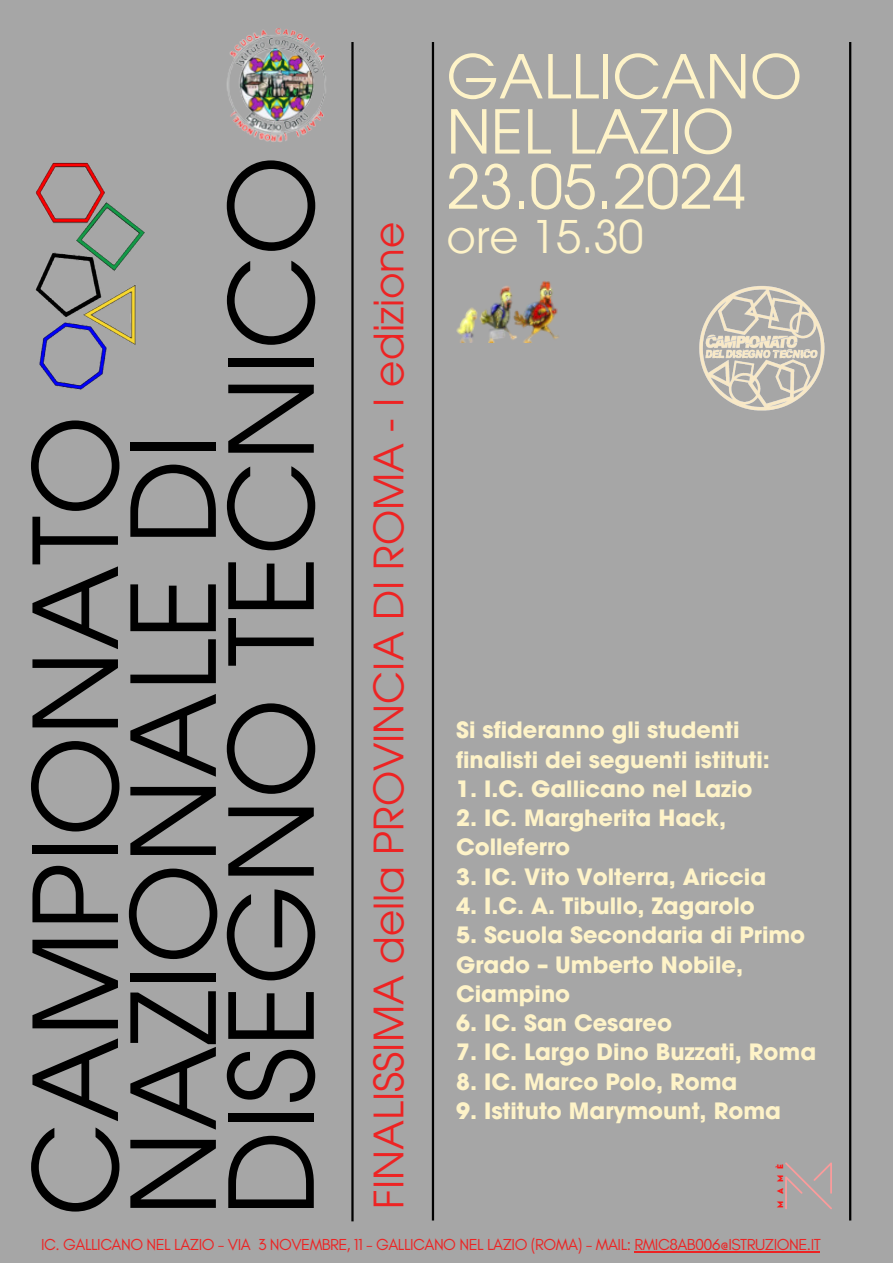
<style>
.page{position:relative;width:893px;height:1263px;background:#a6a6a6}
.page>*{position:absolute;margin:0;border:0;box-sizing:border-box;transform-origin:0 0}
.t1{font:115.5px/97.9px "ITC Avant Garde Pro";color:#000}
.t2{font:60px/55.1px "ITC Avant Garde Pro";color:#fef3c8}
.t3{font:45px "ITC Avant Garde Pro";color:#fef3c8}
.t4{font:40.5px "ITC Avant Garde Pro";color:#ed2323}
.t5{font:700 22.5px/29.2px "ITC Avant Garde Pro";color:#fef3c8}
.t6{font:16.2px "Glacial Indifference";letter-spacing:-.03em;color:#ed2323}
.t7{font:800 7.8px "Nourd";color:#ff1616}
</style>
<div class="page">
<hr style="left:351px;top:42px;width:2px;height:1179px;background:#000">
<hr style="left:432px;top:42px;width:2px;height:1178px;background:#000">
<hr style="left:849px;top:42px;width:2px;height:1178px;background:#000">
<img style="left:35px;top:162px;width:110px;height:228px">
<img style="left:227px;top:28px;width:99px;height:114px">
<img style="left:699px;top:286px;width:126px;height:125px">
<img style="left:456px;top:281px;width:103px;height:62px">
<hr style="left:634px;top:1251px;width:186px;height:2px;background:#ed2323">
<svg style="left:785px;top:1162px;width:47px;height:47px"></svg>
<p class="t2" style="left:446px;top:56px;width:357px">GALLICANO<br>NEL LAZIO<br>23.05.2024</p>
<p class="t3" style="left:446px;top:220px;width:198px">ore 15.30</p>
<h4 class="t1" style="left:41px;top:1216px;width:1062px;rotate:-90deg">CAMPIONATO<br>NAZIONALE DI<br>DISEGNO TECNICO</h4>
<h5 class="t6" style="left:41px;top:1235px;width:781px">IC. GALLICANO NEL LAZIO - VIA 3 NOVEMBRE, 11 - GALLICANO NEL LAZIO (ROMA) - MAIL: RMIC8AB006@ISTRUZIONE.IT</h5>
<h2 class="t4" style="left:373px;top:1208px;width:988px;rotate:-90deg">FINALISSIMA della PROVINCIA DI ROMA - I edizione</h2>
<p class="t5" style="left:456px;top:718px;width:315px">Si sfideranno gli studenti finalisti dei seguenti istituti:</p>
<p class="t5" style="left:456px;top:777px;width:298px">1. I.C. Gallicano nel Lazio</p>
<p class="t5" style="left:456px;top:806px;width:271px">2. IC. Margherita Hack,<br>Colleferro</p>
<p class="t5" style="left:456px;top:865px;width:312px">3. IC. Vito Volterra, Ariccia</p>
<p class="t5" style="left:456px;top:894px;width:300px">4. I.C. A. Tibullo, Zagarolo</p>
<p class="t5" style="left:456px;top:923px;width:350px">5. Scuola Secondaria di Primo<br>Grado – Umberto Nobile,<br>Ciampino</p>
<p class="t5" style="left:456px;top:1011px;width:217px">6. IC. San Cesareo</p>
<p class="t5" style="left:456px;top:1040px;width:362px">7. IC. Largo Dino Buzzati, Roma</p>
<p class="t5" style="left:456px;top:1069px;width:283px">8. IC. Marco Polo, Roma</p>
<p class="t5" style="left:456px;top:1099px;width:326px">9. Istituto Marymount, Roma</p>
<p class="t7" style="left:775px;top:1207px;width:45px;rotate:-90deg">MAMÈ</p>
</div>
